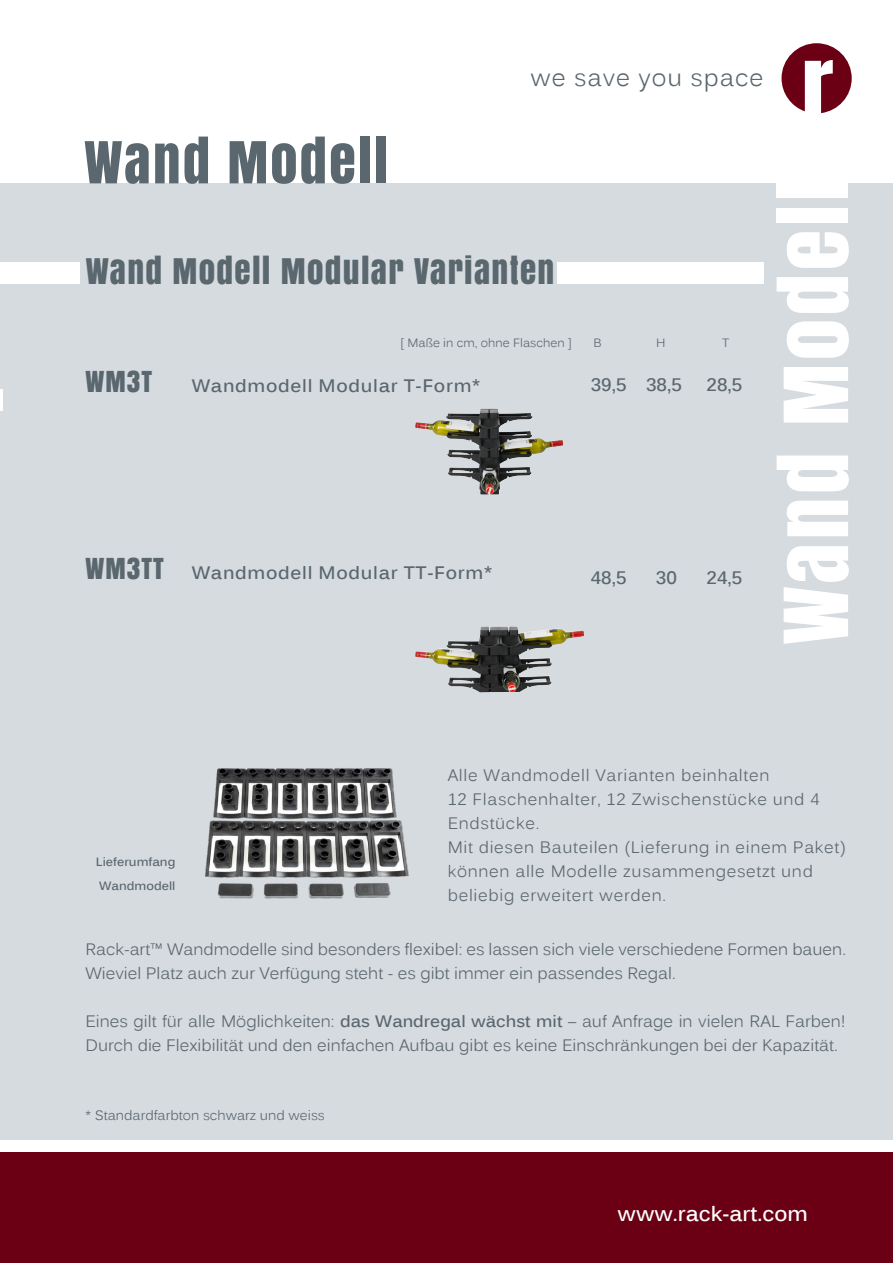
<style>
.page{position:relative;width:893px;height:1263px;background:#fff}
.page>*{position:absolute;margin:0;border:0;box-sizing:border-box;transform-origin:0 0}
.t1{font:82.95px "Anton";letter-spacing:.04em;color:#fff}
.t2{font:54.3px "Anton";letter-spacing:.04em;color:#5a676e}
.t3{font:33px "Anton";letter-spacing:.04em;color:#5a676e}
.t4{font:27px "Anton";color:#5a676e}
.t5{font:24px "Kalinga";letter-spacing:.04em;color:#5a676e}
.t6{font:700 21px "Kalinga";color:#fff}
.t7{font:700 18px "Kalinga";letter-spacing:.04em;color:#5a676e}
.t8{font:16.5px/24px "Kalinga";color:#5a676e}
.t9{font:16.5px/24px "Kalinga";letter-spacing:.04em;color:#5a676e}
.t10{font:13.5px "Kalinga";color:#5a676e}
.t11{font:12px "Kalinga";color:#5a676e}
.t12{font:700 12px "Kalinga";color:#5a676e}
.s1{font-family:"Anton";font-weight:400;font-size:27px}
.s2{font-weight:700}
</style>
<div class="page">
<div style="left:0;top:183px;width:893px;height:957px;background:#d6dbe0"></div>
<img style="left:415px;top:626px;width:95px;height:46px">
<img style="left:415px;top:409px;width:66px;height:48px">
<img style="left:205px;top:768px;width:204px;height:131px">
<div style="left:0;top:262px;width:79px;height:22px;background:#fff"></div>
<div style="left:557px;top:262px;width:206px;height:22px;background:#fff"></div>
<svg style="left:781px;top:43px;width:71px;height:70px"></svg>
<div style="left:0;top:1152px;width:893px;height:111px;background:#6b0015"></div>
<hr style="left:0;top:389px;width:3px;height:21px;background:#fff">
<p class="t5" style="left:531px;top:62px;width:235px">we save you space</p>
<p class="t2" style="left:84px;top:120px;width:305px">WAND MODELL</p>
<p class="t3" style="left:86px;top:245px;width:470px">WAND MODELL MODULAR VARIANTEN</p>
<p class="t11" style="left:401px;top:335px;width:173px">[ Maße in cm, ohne Flaschen ]</p>
<p class="t11" style="left:593px;top:335px;width:10px">B</p>
<p class="t11" style="left:656px;top:335px;width:11px">H</p>
<p class="t11" style="left:722px;top:335px;width:9px">T</p>
<p class="t4" style="left:85px;top:360px;width:68px">WM3T</p>
<p class="t7" style="left:192px;top:374px;width:290px">Wandmodell Modular T-Form*</p>
<p class="t7" style="left:85px;top:561px;width:408px"><span class="s1">WM3TT</span> Wandmodell Modular TT-Form*</p>
<p class="t7" style="left:591px;top:373px;width:93px">39,5 38,5</p>
<p class="t7" style="left:706px;top:373px;width:37px">28,5</p>
<p class="t7" style="left:591px;top:565px;width:37px">48,5</p>
<p class="t7" style="left:656px;top:565px;width:22px">30</p>
<p class="t7" style="left:706px;top:565px;width:37px">24,5</p>
<p class="t1" style="left:750px;top:644px;width:466px;rotate:-90deg">WAND MODELL</p>
<p class="t12" style="left:96px;top:854px;width:81px">Lieferumfang</p>
<p class="t12" style="left:99px;top:878px;width:78px">Wandmodell</p>
<p class="t9" style="left:448px;top:765px;width:323px">Alle Wandmodell Varianten beinhalten</p>
<p class="t9" style="left:448px;top:789px;width:373px">12 Flaschenhalter, 12 Zwischenstücke und 4<br>Endstücke.</p>
<p class="t9" style="left:448px;top:837px;width:400px">Mit diesen Bauteilen (Lieferung in einem Paket) können alle Modelle zusammengesetzt und</p>
<p class="t9" style="left:448px;top:885px;width:220px">beliebig erweitert werden.</p>
<p class="t8" style="left:85px;top:939px;width:762px">Rack-art™ Wandmodelle sind besonders flexibel: es lassen sich viele verschiedene Formen bauen.<br>Wieviel Platz auch zur Verfügung steht - es gibt immer ein passendes Regal.</p>
<p class="t8" style="left:85px;top:1011px;width:762px">Eines gilt für alle Möglichkeiten: <span class="s2">das Wandregal wächst mit</span> – auf Anfrage in vielen RAL Farben!<br>Durch die Flexibilität und den einfachen Aufbau gibt es keine Einschränkungen bei der Kapazität.</p>
<p class="t10" style="left:85px;top:1106px;width:241px">* Standardfarbton schwarz und weiss</p>
<p class="t6" style="left:618px;top:1199px;width:192px">www.rack-art.com</p>
</div>
